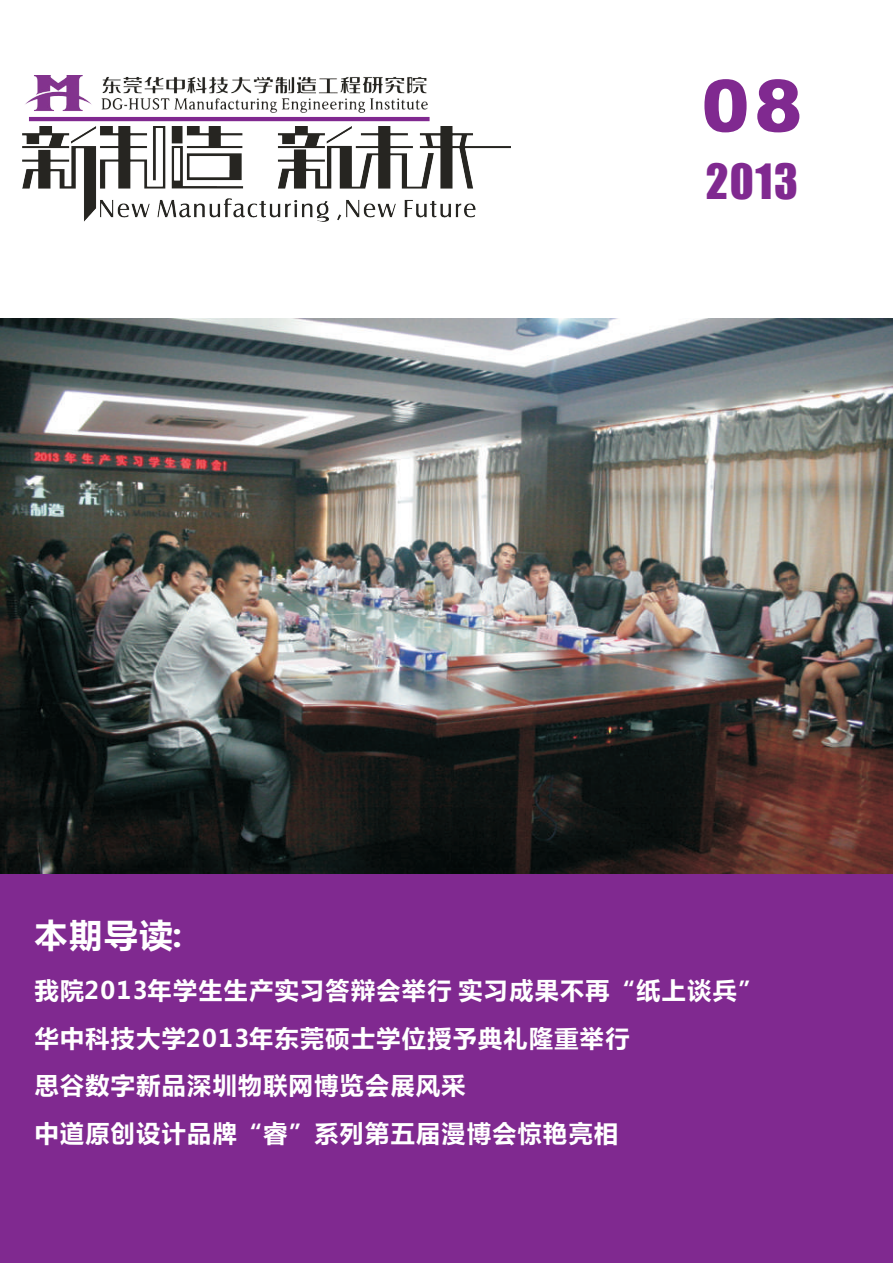
<style>
.page{position:relative;width:893px;height:1263px;background:#fff}
.page>*{position:absolute;margin:0;border:0;box-sizing:border-box;transform-origin:0 0}
.t1{font:900 72px "Arial";color:#802990}
.t2{font:45px "Impact";color:#802990}
.t3{font:700 33px "Microsoft Ya Hei";color:#fff}
.t4{font:700 24px/47.5px "Microsoft Ya Hei";letter-spacing:.06em;color:#fff}
</style>
<div class="page">
<hr style="left:29px;top:117px;width:401px;height:4px;background:#802990">
<img style="left:25px;top:76px;width:402px;height:36px">
<img style="left:23px;top:127px;width:487px;height:94px">
<div style="left:0;top:873px;width:893px;height:390px;background:#802990"></div>
<img style="left:0;top:318px;width:893px;height:555px">
<h1 class="t1" style="left:701px;top:80px;width:102px">08</h1>
<h2 class="t2" style="left:706px;top:164px;width:94px">2013</h2>
<h3 class="t3" style="left:35px;top:920px;width:149px">本期导读:</h3>
<p class="t4" style="left:35px;top:969px;width:729px">我院2013年学生生产实习答辩会举行 实习成果不再“纸上谈兵”华中科技大学2013年东莞硕士学位授予典礼隆重举行<br>思谷数字新品深圳物联网博览会展风采<br>中道原创设计品牌“睿”系列第五届漫博会惊艳亮相</p>
</div>
